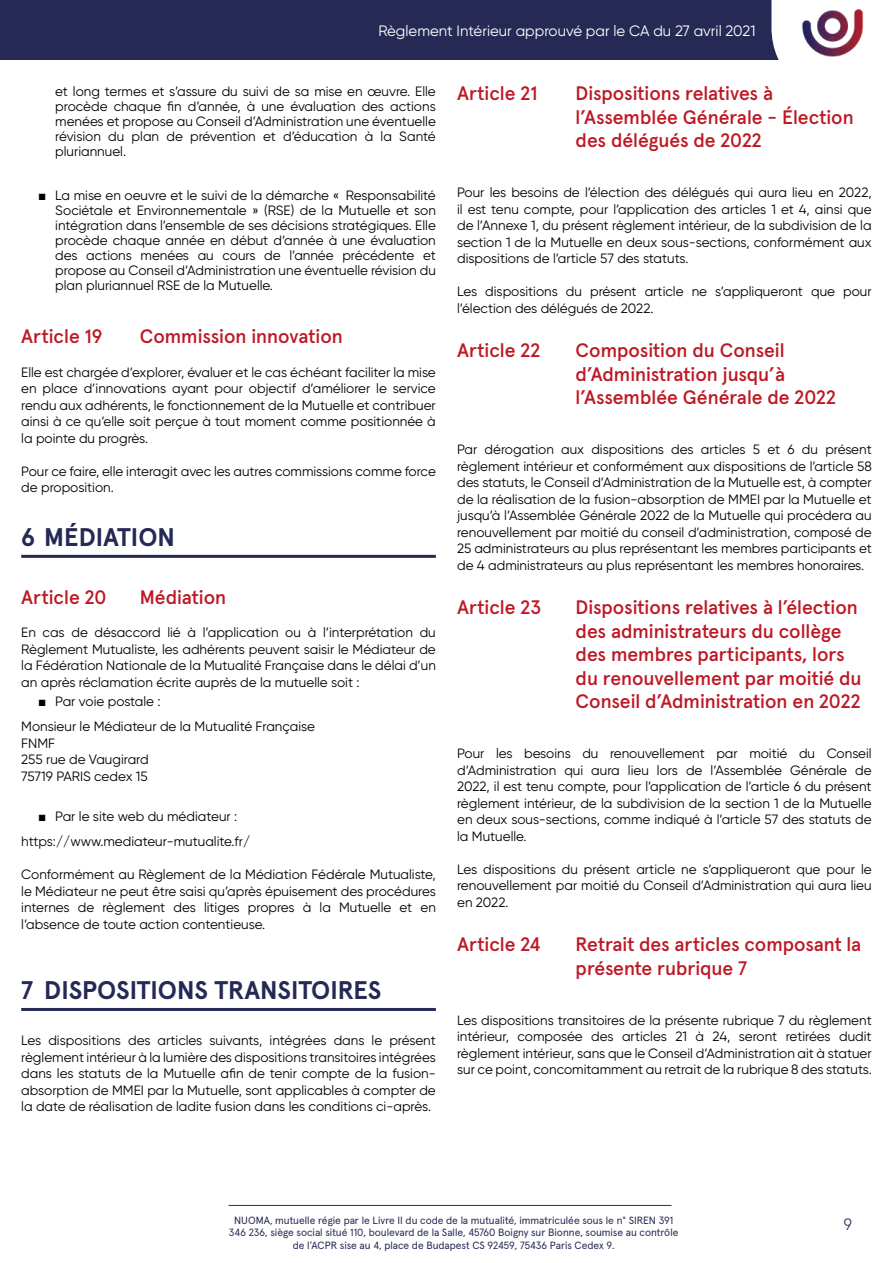
<style>
.page{position:relative;width:893px;height:1263px;background:#fff}
.page>*{position:absolute;margin:0;border:0;box-sizing:border-box;transform-origin:0 0}
.t1{font:700 25.5px "Apercu";color:#252954}
.t2{font:500 19.5px/23.4px "Apercu";color:#bd1824}
.t3{font:300 16.5px "Apercu";color:#252954}
.t4{font:15px "Gilroy";color:#fff}
.t5{font:13.5px/16.5px "Gilroy";color:#000;text-align:justify}
.t6{font:10.5px/12.6px "Apercu";color:#252854;text-align:center}
.s1{font-family:"Arial"}
</style>
<div class="page">
<hr style="left:229px;top:1205px;width:442px;height:1px;background:#333232">
<div style="left:0;top:0;width:791px;height:59px;background:#252954"></div>
<svg style="left:771px;top:0;width:20px;height:60px"></svg>
<img style="left:802px;top:9px;width:62px;height:48px">
<hr style="left:21px;top:555px;width:415px;height:3px;background:#252954">
<hr style="left:21px;top:1008px;width:415px;height:3px;background:#252954">
<p class="t4" style="left:378px;top:21px;width:379px">Règlement Intérieur approuvé par le CA du 27 avril 2021</p>
<p class="t5" style="left:55px;top:83px;width:382px;line-height:15px">et long termes et s’assure du suivi de sa mise en œuvre. Elle procède chaque fin d’année, à une évaluation des actions menées et propose au Conseil d’Administration une éventuelle révision du plan de prévention et d’éducation à la Santé pluriannuel.</p>
<p class="t5" style="left:55px;top:188px;width:382px;line-height:15px;text-indent:-17px"><span class="s1">■</span> La mise en oeuvre et le suivi de la démarche « Responsabilité Sociétale et Environnementale » (RSE) de la Mutuelle et son intégration dans l’ensemble de ses décisions stratégiques. Elle procède chaque année en début d’année à une évaluation des actions menées au cours de l’année précédente et propose au Conseil d’Administration une éventuelle révision du plan pluriannuel RSE de la Mutuelle.</p>
<h2 class="t2" style="left:21px;top:323px;width:83px">Article 19</h2>
<h2 class="t2" style="left:140px;top:323px;width:205px">Commission innovation</h2>
<p class="t5" style="left:21px;top:364px;width:416px">Elle est chargée d’explorer, évaluer et le cas échéant faciliter la mise en place d’innovations ayant pour objectif d’améliorer le service rendu aux adhérents, le fonctionnement de la Mutuelle et contribuer ainsi à ce qu’elle soit perçue à tout moment comme positionnée à la pointe du progrès.</p>
<p class="t5" style="left:21px;top:463px;width:416px">Pour ce faire, elle interagit avec les autres commissions comme force de proposition.</p>
<h1 class="t1" style="left:21px;top:517px;width:155px">6 MÉDIATION</h1>
<h2 class="t2" style="left:21px;top:583px;width:87px">Article 20</h2>
<h2 class="t2" style="left:140px;top:583px;width:88px">Médiation</h2>
<p class="t5" style="left:21px;top:624px;width:416px">En cas de désaccord lié à l’application ou à l’interprétation du Règlement Mutualiste, les adhérents peuvent saisir le Médiateur de la Fédération Nationale de la Mutualité Française dans le délai d’un an après réclamation écrite auprès de la mutuelle soit :</p>
<p class="t5" style="left:21px;top:689px;width:295px;line-height:25px;text-indent:17px"><span class="s1">■</span> Par voie postale :<br>Monsieur le Médiateur de la Mutualité Française</p>
<p class="t5" style="left:21px;top:734px;width:129px;text-align:left">FNMF<br>255 rue de Vaugirard<br>75719 PARIS cedex 15</p>
<p class="t5" style="left:21px;top:804px;width:231px;line-height:25px;text-align:center"><span class="s1">■</span> Par le site web du médiateur : https://www.mediateur-mutualite.fr/</p>
<p class="t5" style="left:21px;top:866px;width:416px">Conformément au Règlement de la Médiation Fédérale Mutualiste, le Médiateur ne peut être saisi qu’après épuisement des procédures internes de règlement des litiges propres à la Mutuelle et en l’absence de toute action contentieuse.</p>
<h1 class="t1" style="left:21px;top:971px;width:362px">7 DISPOSITIONS TRANSITOIRES</h1>
<p class="t5" style="left:21px;top:1032px;width:416px">Les dispositions des articles suivants, intégrées dans le présent règlement intérieur à la lumière des dispositions transitoires intégrées dans les statuts de la Mutuelle afin de tenir compte de la fusion&shy;absorption de MMEI par la Mutuelle, sont applicables à compter de la date de réalisation de ladite fusion dans les conditions ci-après.</p>
<h2 class="t2" style="left:457px;top:80px;width:82px">Article 21</h2>
<h2 class="t2" style="left:576px;top:80px;width:280px">Dispositions relatives à l’Assemblée Générale - Élection des délégués de 2022</h2>
<p class="t5" style="left:457px;top:184px;width:416px">Pour les besoins de l’élection des délégués qui aura lieu en 2022, il est tenu compte, pour l’application des articles 1 et 4, ainsi que de l’Annexe 1, du présent règlement intérieur, de la subdivision de la section 1 de la Mutuelle en deux sous-sections, conformément aux dispositions de l’article 57 des statuts.</p>
<p class="t5" style="left:457px;top:283px;width:416px">Les dispositions du présent article ne s’appliqueront que pour l’élection des délégués de 2022.</p>
<h2 class="t2" style="left:457px;top:337px;width:85px">Article 22</h2>
<h2 class="t2" style="left:576px;top:337px;width:262px">Composition du Conseil d’Administration jusqu’à l’Assemblée Générale de 2022</h2>
<p class="t5" style="left:457px;top:441px;width:416px">Par dérogation aux dispositions des articles 5 et 6 du présent règlement intérieur et conformément aux dispositions de l’article 58 des statuts, le Conseil d’Administration de la Mutuelle est, à compter de la réalisation de la fusion-absorption de MMEI par la Mutuelle et jusqu’à l’Assemblée Générale 2022 de la Mutuelle qui procédera au renouvellement par moitié du conseil d’administration, composé de 25 administrateurs au plus représentant les membres participants et de 4 administrateurs au plus représentant les membres honoraires.</p>
<h2 class="t2" style="left:457px;top:594px;width:85px">Article 23</h2>
<h2 class="t2" style="left:576px;top:594px;width:288px">Dispositions relatives à l’élection des administrateurs du collège des membres participants, lors du renouvellement par moitié du Conseil d’Administration en 2022</h2>
<p class="t5" style="left:457px;top:745px;width:416px">Pour les besoins du renouvellement par moitié du Conseil d’Administration qui aura lieu lors de l’Assemblée Générale de 2022, il est tenu compte, pour l’application de l’article 6 du présent règlement intérieur, de la subdivision de la section 1 de la Mutuelle en deux sous-sections, comme indiqué à l’article 57 des statuts de la Mutuelle.</p>
<p class="t5" style="left:457px;top:860px;width:416px">Les dispositions du présent article ne s’appliqueront que pour le renouvellement par moitié du Conseil d’Administration qui aura lieu en 2022.</p>
<h2 class="t2" style="left:457px;top:931px;width:85px">Article 24</h2>
<h2 class="t2" style="left:576px;top:931px;width:287px">Retrait des articles composant la présente rubrique 7</h2>
<p class="t5" style="left:457px;top:1011px;width:416px">Les dispositions transitoires de la présente rubrique 7 du règlement intérieur, composée des articles 21 à 24, seront retirées dudit règlement intérieur, sans que le Conseil d’Administration ait à statuer sur ce point, concomitamment au retrait de la rubrique 8 des statuts.</p>
<p class="t6" style="left:229px;top:1213px;width:451px">NUOMA, mutuelle régie par le Livre II du code de la mutualité, immatriculée sous le n° SIREN 391<br>346 236, siège social situé 110, boulevard de la Salle, 45760 Boigny sur Bionne, soumise au contrôle de l’ACPR sise au 4, place de Budapest CS 92459, 75436 Paris Cedex 9.</p>
<p class="t3" style="left:843px;top:1211px;width:10px">9</p>
</div>
